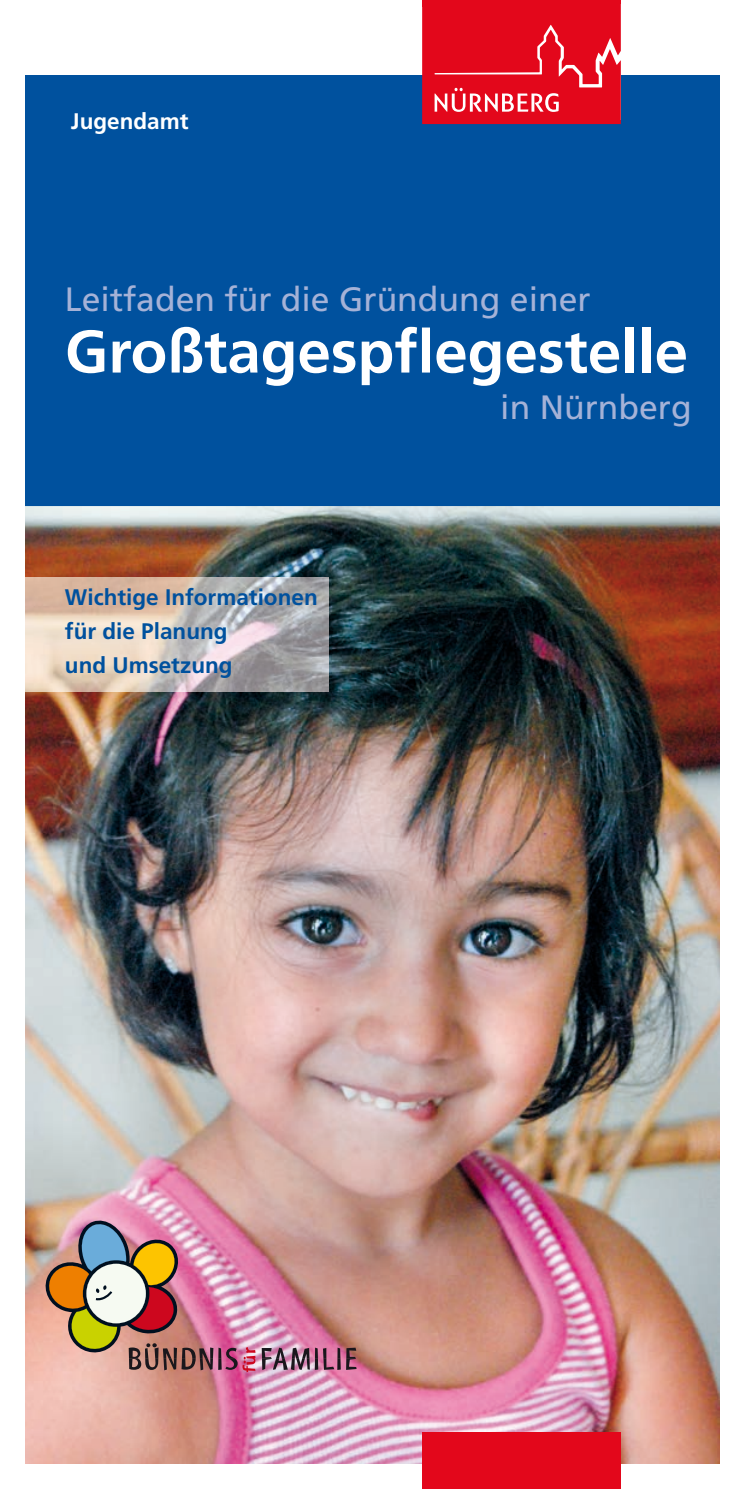
<style>
.page{position:relative;width:745px;height:1489px;background:#fff}
.page>*{position:absolute;margin:0;border:0;box-sizing:border-box;transform-origin:0 0}
.t1{font:700 60px "Frutiger";color:#fff}
.t2{font:33.75px "Frutiger";color:#a5b2d7}
.t3{font:700 22.5px/33.8px "Frutiger";color:#00519e}
.t4{font:700 22.5px "Frutiger";color:#fff}
</style>
<div class="page">
<div style="left:0;top:0;width:719px;height:1488px;background:#00519e"></div>
<img style="left:25px;top:506px;width:694px;height:957px">
<img style="left:25px;top:578px;width:303px;height:113px">
<img style="left:42px;top:1216px;width:314px;height:155px">
<div style="left:0;top:0;width:25px;height:1488px;background:#fff"></div>
<div style="left:0;top:0;width:744px;height:74px;background:#fff"></div>
<div style="left:0;top:1463px;width:744px;height:25px;background:#fff"></div>
<div style="left:422px;top:1431px;width:198px;height:57px;background:#e3071b"></div>
<svg style="left:422px;top:0;width:198px;height:124px;background:#e41a2c"></svg>
<p class="t4" style="left:71px;top:108px;width:119px">Jugendamt</p>
<h2 class="t2" style="left:65px;top:280px;width:527px">Leitfaden für die Gründung einer</h2>
<h1 class="t1" style="left:65px;top:316px;width:624px">Großtagespflegestelle</h1>
<h2 class="t2" style="left:500px;top:387px;width:193px">in Nürnberg</h2>
<p class="t3" style="left:65px;top:580px;width:254px">Wichtige Informationen für die Planung<br>und Umsetzung</p>
</div>
